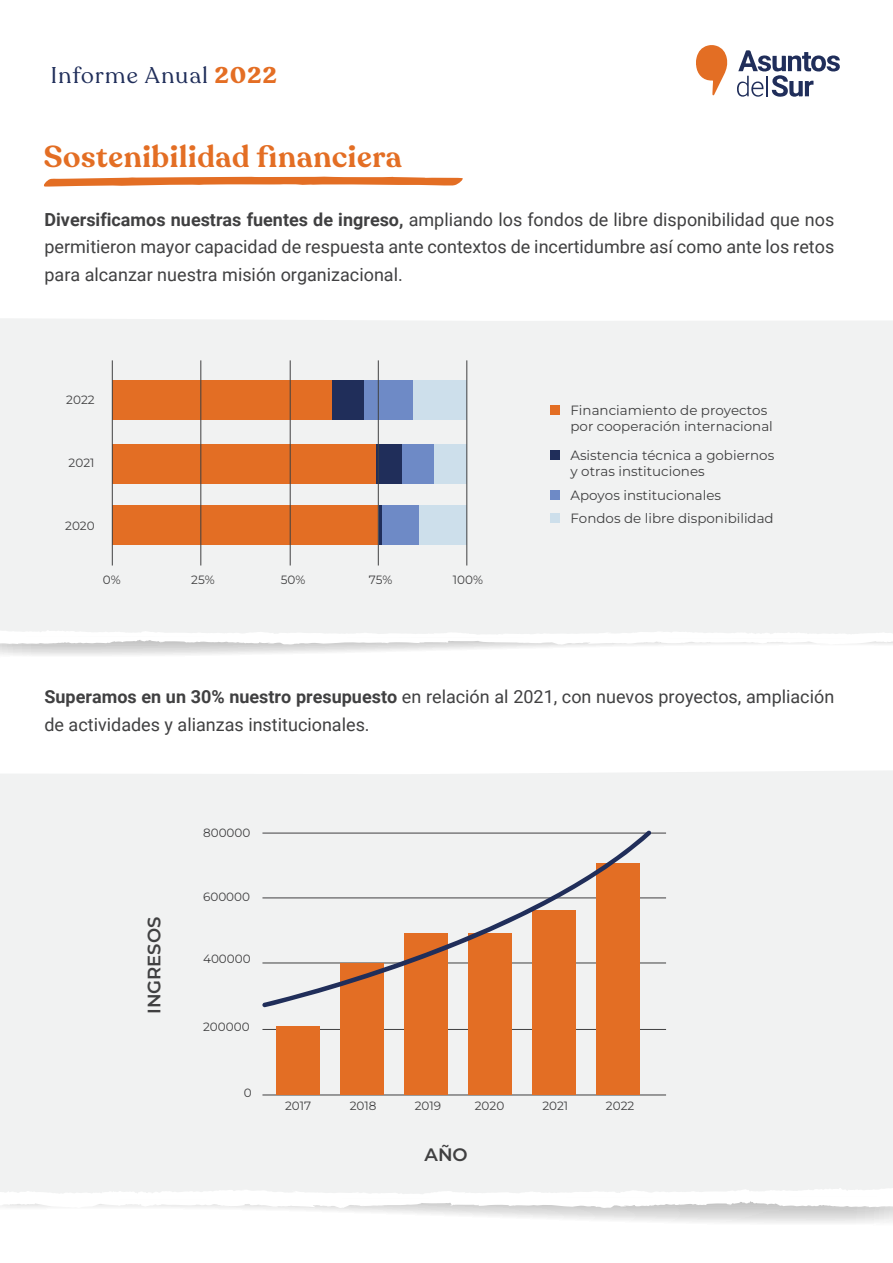
<style>
.page{position:relative;width:893px;height:1263px;background:#fff}
.page>*{position:absolute;margin:0;border:0;box-sizing:border-box;transform-origin:0 0}
.t1{font:600 30px "Recoleta";letter-spacing:.02em;color:#e36e24}
.t2{font:22.5px "Recoleta";letter-spacing:.06em;color:#202e5a}
.t3{font:18px/27.6px "Roboto";color:#404041;text-align:justify}
.t4{font:600 18px "Montserrat";color:#404041}
.t5{font:13.5px/16px "Montserrat";color:#404041}
.t6{font:12px "Montserrat";color:#404041}
.s1{font-weight:700;color:#e46e24}
.s2{font-weight:700}
</style>
<div class="page">
<svg style="left:241px;top:1208px;width:652px;height:15px"></svg>
<div style="left:0;top:771px;width:893px;height:416px;background:#f1f2f2"></div>
<svg style="left:0;top:1187px;width:893px;height:21px"></svg>
<svg style="left:0;top:645px;width:634px;height:11px"></svg>
<div style="left:0;top:318px;width:893px;height:312px;background:#f1f2f2"></div>
<svg style="left:0;top:630px;width:893px;height:15px"></svg>
<svg style="left:696px;top:45px;width:32px;height:50px"></svg>
<svg style="left:737px;top:50px;width:103px;height:47px"></svg>
<hr style="left:766px;top:76px;width:2px;height:20px;background:#202e5a">
<svg style="left:43px;top:177px;width:420px;height:10px"></svg>
<hr style="left:262px;top:897px;width:404px;height:1px;background:#404041">
<hr style="left:262px;top:962px;width:404px;height:1px;background:#404041">
<hr style="left:262px;top:1029px;width:404px;height:1px;background:#404041">
<hr style="left:262px;top:1094px;width:404px;height:1px;background:#404041">
<div style="left:532px;top:910px;width:44px;height:184px;background:#e36e24"></div>
<div style="left:596px;top:862px;width:44px;height:232px;background:#e36e24"></div>
<hr style="left:262px;top:833px;width:404px;height:1px;background:#404041">
<div style="left:276px;top:1026px;width:43px;height:68px;background:#e36e24"></div>
<div style="left:340px;top:963px;width:44px;height:131px;background:#e36e24"></div>
<div style="left:404px;top:933px;width:44px;height:161px;background:#e36e24"></div>
<div style="left:468px;top:933px;width:44px;height:161px;background:#e36e24"></div>
<svg style="left:262px;top:830px;width:389px;height:177px;fill:#f1f2f2"></svg>
<div style="left:550px;top:450px;width:10px;height:9px;background:#202e5a"></div>
<div style="left:550px;top:405px;width:10px;height:10px;background:#e36e24"></div>
<div style="left:550px;top:490px;width:10px;height:9px;background:#6e8ac6"></div>
<div style="left:550px;top:513px;width:10px;height:10px;background:#cddfeb"></div>
<div style="left:112px;top:380px;width:221px;height:40px;background:#e36e24"></div>
<div style="left:333px;top:380px;width:31px;height:40px;background:#202e5a"></div>
<div style="left:364px;top:380px;width:49px;height:40px;background:#6e8ac6"></div>
<div style="left:413px;top:380px;width:53px;height:40px;background:#cddfeb"></div>
<div style="left:112px;top:505px;width:267px;height:40px;background:#e36e24"></div>
<div style="left:379px;top:505px;width:41px;height:40px;background:#6e8ac6"></div>
<div style="left:420px;top:505px;width:47px;height:40px;background:#cddfeb"></div>
<div style="left:375px;top:444px;width:27px;height:40px;background:#202e5a"></div>
<div style="left:112px;top:444px;width:263px;height:40px;background:#e36e24"></div>
<div style="left:402px;top:444px;width:32px;height:40px;background:#6e8ac6"></div>
<div style="left:434px;top:444px;width:32px;height:40px;background:#cddfeb"></div>
<hr style="left:112px;top:360px;width:1px;height:205px;background:#404041">
<hr style="left:201px;top:360px;width:1px;height:205px;background:#404041">
<hr style="left:290px;top:360px;width:1px;height:205px;background:#404041">
<hr style="left:466px;top:360px;width:1px;height:205px;background:#404041">
<hr style="left:379px;top:505px;width:2px;height:40px;background:#202e5a">
<hr style="left:378px;top:360px;width:1px;height:205px;background:#404041">
<p class="t2" style="left:51px;top:61px;width:227px">Informe Anual <span class="s1">2022</span></p>
<h1 class="t1" style="left:44px;top:138px;width:360px">Sostenibilidad financiera</h1>
<p class="t3" style="left:44px;top:205px;width:791px"><span class="s2">Diversificamos nuestras fuentes de ingreso,</span> ampliando los fondos de libre disponibilidad que nos permitieron mayor capacidad de respuesta ante contextos de incertidumbre así como ante los retos para alcanzar nuestra misión organizacional.</p>
<p class="t6" style="left:66px;top:392px;width:30px">2022</p>
<p class="t6" style="left:69px;top:455px;width:27px">2021</p>
<p class="t6" style="left:65px;top:518px;width:31px">2020</p>
<p class="t6" style="left:103px;top:571px;width:19px">0%</p>
<p class="t6" style="left:191px;top:571px;width:25px">25%</p>
<p class="t6" style="left:281px;top:571px;width:26px">50%</p>
<p class="t6" style="left:369px;top:571px;width:25px">75%</p>
<p class="t6" style="left:453px;top:571px;width:32px">100%</p>
<p class="t5" style="left:570px;top:402px;width:204px">Financiamiento de proyectos por cooperación internacional</p>
<p class="t5" style="left:570px;top:447px;width:205px">Asistencia técnica a gobiernos y otras instituciones</p>
<p class="t5" style="left:570px;top:483px;width:205px;line-height:23.1px">Apoyos institucionales<br>Fondos de libre disponibilidad</p>
<p class="t3" style="left:44px;top:682px;width:791px"><span class="s2">Superamos en un 30% nuestro presupuesto</span> en relación al 2021, con nuevos proyectos, ampliación de actividades y alianzas institucionales.</p>
<p class="t6" style="left:203px;top:824px;width:49px">800000</p>
<p class="t4" style="left:142px;top:1014px;width:99px;rotate:-90deg">INGRESOS</p>
<p class="t6" style="left:203px;top:889px;width:49px">600000</p>
<p class="t6" style="left:203px;top:950px;width:49px">400000</p>
<p class="t6" style="left:203px;top:1019px;width:48px">200000</p>
<p class="t6" style="left:244px;top:1084px;width:9px">0</p>
<p class="t6" style="left:285px;top:1098px;width:28px">2017</p>
<p class="t6" style="left:542px;top:1098px;width:27px">2021</p>
<p class="t6" style="left:606px;top:1098px;width:30px">2022</p>
<p class="t6" style="left:350px;top:1098px;width:28px">2018</p>
<p class="t6" style="left:415px;top:1098px;width:28px">2019</p>
<p class="t6" style="left:475px;top:1098px;width:31px">2020</p>
<p class="t4" style="left:425px;top:1142px;width:45px">AÑO</p>
</div>
